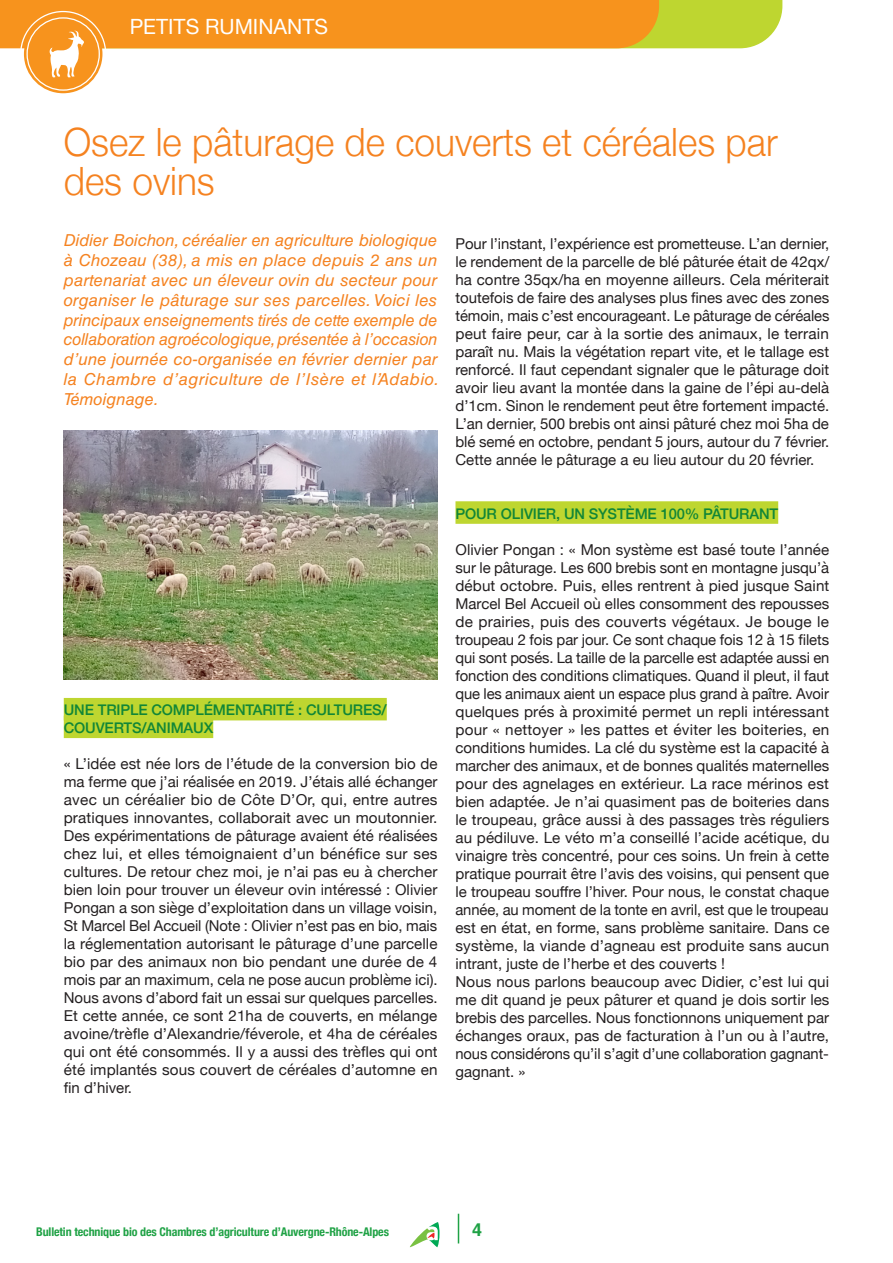
<style>
.page{position:relative;width:893px;height:1263px;background:#fff}
.page>*{position:absolute;margin:0;border:0;box-sizing:border-box;transform-origin:0 0}
.t1{font:300 39px/39px "Helvetica Neue";color:#f58220;scale:.95 1}
.t2{font:21px "Helvetica Neue";color:#fff}
.t3{font:700 18px "Helvetica";color:#1fa245}
.t4{font:italic 16.5px/19.8px "Helvetica LT Std";color:#f58220}
.t5{font:15px/18px "Helvetica Neue";color:#231f20;text-align:justify}
.t6{font:500 14.7px/17.7px "Helvetica Neue";letter-spacing:-.01em;color:#118637}
.t7{font:700 condensed 12px "Helvetica Neue";letter-spacing:-.01em;color:#1fa245}
</style>
<div class="page">
<svg style="left:410px;top:1222px;width:30px;height:25px"></svg>
<svg style="left:458px;top:1214px;width:1px;height:29px"></svg>
<svg style="left:24px;top:15px;width:78px;height:78px"></svg>
<svg style="left:0;top:0;width:782px;height:77px"></svg>
<div style="left:64px;top:698px;width:323px;height:22px;background:#bed630"></div>
<div style="left:64px;top:715px;width:149px;height:23px;background:#bed630"></div>
<img style="left:64px;top:430px;width:374px;height:249px">
<div style="left:455px;top:501px;width:323px;height:23px;background:#bed630"></div>
<h2 class="t2" style="left:130px;top:12px;width:200px">PETITS RUMINANTS</h2>
<p class="t1" style="left:64px;top:119px;width:753px">Osez le pâturage de couverts et céréales par des ovins</p>
<p class="t4" style="left:64px;top:231px;width:377px">Didier Boichon, céréalier en agriculture biologique à Chozeau (38), a mis en place depuis 2 ans un partenariat avec un éleveur ovin du secteur pour organiser le pâturage sur ses parcelles. Voici les principaux enseignements tirés de cette exemple de collaboration agroécologique, présentée à l’occasion d’une journée co-organisée en février dernier par la Chambre d’agriculture de l’Isère et l’Adabio.<br>Témoignage.</p>
<p class="t5" style="left:455px;top:235px;width:375px">Pour l’instant, l’expérience est prometteuse. L’an dernier, le rendement de la parcelle de blé pâturée était de 42qx/ ha contre 35qx/ha en moyenne ailleurs. Cela mériterait toutefois de faire des analyses plus fines avec des zones témoin, mais c’est encourageant. Le pâturage de céréales peut faire peur, car à la sortie des animaux, le terrain paraît nu. Mais la végétation repart vite, et le tallage est renforcé. Il faut cependant signaler que le pâturage doit avoir lieu avant la montée dans la gaine de l’épi au-delà d’1cm. Sinon le rendement peut être fortement impacté.<br>L’an dernier, 500 brebis ont ainsi pâturé chez moi 5ha de blé semé en octobre, pendant 5 jours, autour du 7 février.<br>Cette année le pâturage a eu lieu autour du 20 février.</p>
<p class="t6" style="left:455px;top:503px;width:324px">POUR OLIVIER, UN SYSTÈME 100% PÂTURANT</p>
<p class="t5" style="left:455px;top:541px;width:375px">Olivier Pongan : « Mon système est basé toute l’année sur le pâturage. Les 600 brebis sont en montagne jusqu’à début octobre. Puis, elles rentrent à pied jusque Saint Marcel Bel Accueil où elles consomment des repousses de prairies, puis des couverts végétaux. Je bouge le troupeau 2 fois par jour. Ce sont chaque fois 12 à 15 filets qui sont posés. La taille de la parcelle est adaptée aussi en fonction des conditions climatiques. Quand il pleut, il faut que les animaux aient un espace plus grand à paître. Avoir quelques prés à proximité permet un repli intéressant pour « nettoyer » les pattes et éviter les boiteries, en conditions humides. La clé du système est la capacité à marcher des animaux, et de bonnes qualités maternelles pour des agnelages en extérieur. La race mérinos est bien adaptée. Je n’ai quasiment pas de boiteries dans le troupeau, grâce aussi à des passages très réguliers au pédiluve. Le véto m’a conseillé l’acide acétique, du vinaigre très concentré, pour ces soins. Un frein à cette pratique pourrait être l’avis des voisins, qui pensent que le troupeau souffre l’hiver. Pour nous, le constat chaque année, au moment de la tonte en avril, est que le troupeau est en état, en forme, sans problème sanitaire. Dans ce système, la viande d’agneau est produite sans aucun intrant, juste de l’herbe et des couverts !</p>
<p class="t5" style="left:455px;top:973px;width:375px">Nous nous parlons beaucoup avec Didier, c’est lui qui me dit quand je peux pâturer et quand je dois sortir les brebis des parcelles. Nous fonctionnons uniquement par échanges oraux, pas de facturation à l’un ou à l’autre, nous considérons qu’il s’agit d’une collaboration gagnant&shy;gagnant. »</p>
<p class="t6" style="left:64px;top:700px;width:324px">UNE TRIPLE COMPLÉMENTARITÉ : CULTURES/<br>COUVERTS/ANIMAUX</p>
<p class="t5" style="left:64px;top:755px;width:375px">« L’idée est née lors de l’étude de la conversion bio de ma ferme que j’ai réalisée en 2019. J’étais allé échanger avec un céréalier bio de Côte D’Or, qui, entre autres pratiques innovantes, collaborait avec un moutonnier.<br>Des expérimentations de pâturage avaient été réalisées chez lui, et elles témoignaient d’un bénéfice sur ses cultures. De retour chez moi, je n’ai pas eu à chercher bien loin pour trouver un éleveur ovin intéressé : Olivier Pongan a son siège d’exploitation dans un village voisin, St Marcel Bel Accueil (Note : Olivier n’est pas en bio, mais la réglementation autorisant le pâturage d’une parcelle bio par des animaux non bio pendant une durée de 4 mois par an maximum, cela ne pose aucun problème ici).<br>Nous avons d’abord fait un essai sur quelques parcelles.<br>Et cette année, ce sont 21ha de couverts, en mélange avoine/trèfle d’Alexandrie/féverole, et 4ha de céréales qui ont été consommés. Il y a aussi des trèfles qui ont été implantés sous couvert de céréales d’automne en fin d’hiver.</p>
<p class="t7" style="left:36px;top:1222px;width:354px">Bulletin technique bio des Chambres d’agriculture d’Auvergne-Rhône-Alpes</p>
<p class="t3" style="left:472px;top:1215px;width:12px">4</p>
</div>
